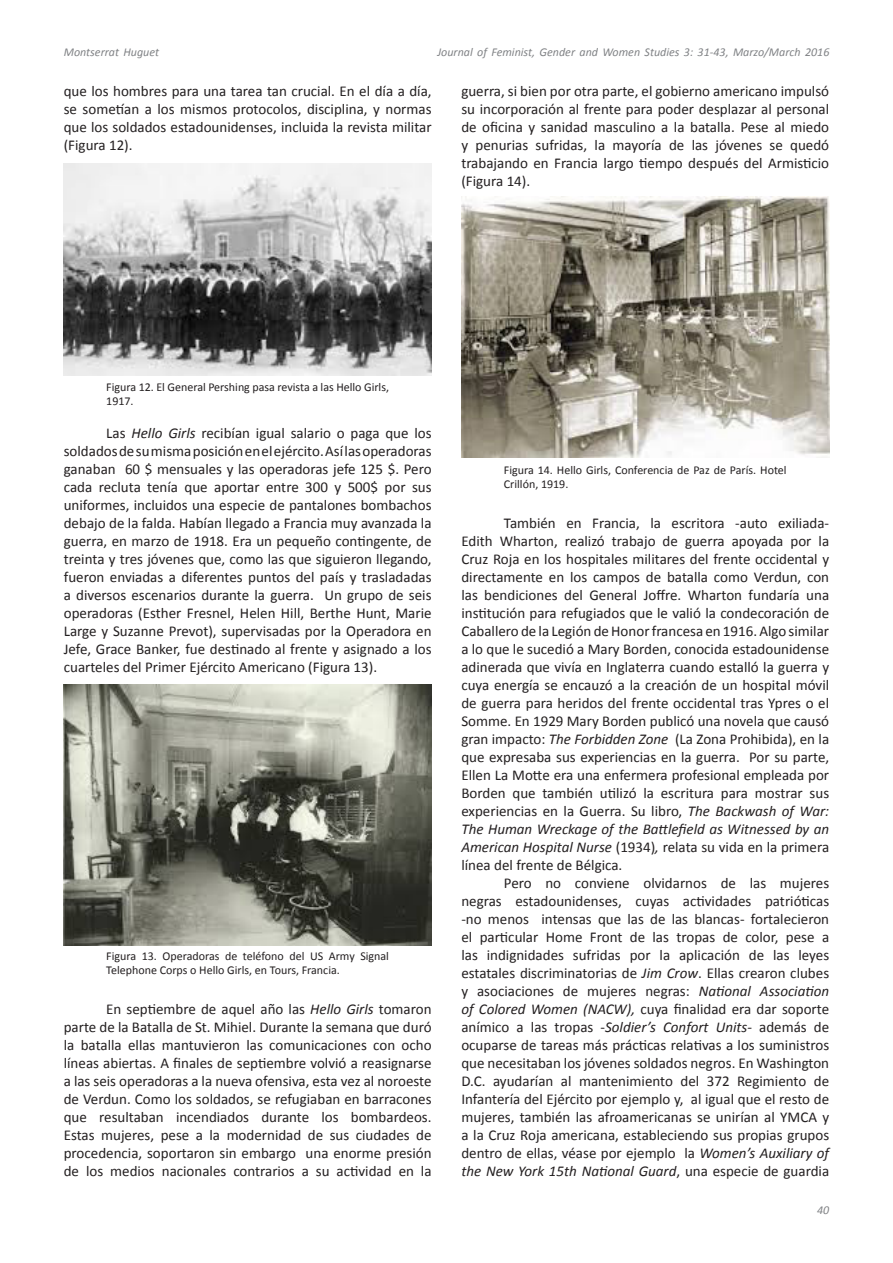
<style>
.page{position:relative;width:893px;height:1263px;background:#fff}
.page>*{position:absolute;margin:0;border:0;box-sizing:border-box;transform-origin:0 0}
.Texto{font:15px/18px "Calibri";color:#231f20;text-align:justify}
.Pie_de_figura{font:12px/14.4px "Calibri";color:#231f20}
.t1{font:italic 12px "Calibri";color:#808285}
.s1{font-style:italic}
</style>
<div class="page">
<img style="left:64px;top:164px;width:368px;height:211px">
<img style="left:64px;top:685px;width:368px;height:260px">
<img style="left:461px;top:196px;width:368px;height:262px">
<p class="t1" style="left:64px;top:44px;width:97px">Montserrat Huguet</p>
<p class="t1" style="left:437px;top:44px;width:393px">Journal of Feminist, Gender and Women Studies 3: 31-43, Marzo/March 2016</p>
<p class="Texto" style="left:64px;top:82px;width:369px">que los hombres para una tarea tan crucial. En el día a día, se sometían a los mismos protocolos, disciplina, y normas que los soldados estadounidenses, incluida la revista militar (Figura 12).</p>
<p class="Texto" style="left:461px;top:82px;width:369px">guerra, si bien por otra parte, el gobierno americano impulsó su incorporación al frente para poder desplazar al personal de oficina y sanidad masculino a la batalla. Pese al miedo y penurias sufridas, la mayoría de las jóvenes se quedó trabajando en Francia largo tiempo después del Armisticio (Figura 14).</p>
<p class="Pie_de_figura" style="left:106px;top:379px;width:284px">Figura 12. El General Pershing pasa revista a las Hello Girls,<br>1917.</p>
<p class="Texto" style="left:64px;top:424px;width:369px;text-indent:43px">Las <span class="s1">Hello Girls</span> recibían igual salario o paga que los soldados de su misma posición en el ejército. Así las operadoras ganaban 60 $ mensuales y las operadoras jefe 125 $. Pero cada recluta tenía que aportar entre 300 y 500$ por sus uniformes, incluidos una especie de pantalones bombachos debajo de la falda. Habían llegado a Francia muy avanzada la guerra, en marzo de 1918. Era un pequeño contingente, de treinta y tres jóvenes que, como las que siguieron llegando, fueron enviadas a diferentes puntos del país y trasladadas a diversos escenarios durante la guerra. Un grupo de seis operadoras (Esther Fresnel, Helen Hill, Berthe Hunt, Marie Large y Suzanne Prevot), supervisadas por la Operadora en Jefe, Grace Banker, fue destinado al frente y asignado a los cuarteles del Primer Ejército Americano (Figura 13).</p>
<p class="Pie_de_figura" style="left:106px;top:948px;width:284px">Figura 13. Operadoras de teléfono del US Army Signal<br>Telephone Corps o Hello Girls, en Tours, Francia.</p>
<p class="Texto" style="left:64px;top:1000px;width:369px;text-indent:43px">En septiembre de aquel año las <span class="s1">Hello Girls</span> tomaron parte de la Batalla de St. Mihiel. Durante la semana que duró la batalla ellas mantuvieron las comunicaciones con ocho líneas abiertas. A finales de septiembre volvió a reasignarse a las seis operadoras a la nueva ofensiva, esta vez al noroeste de Verdun. Como los soldados, se refugiaban en barracones que resultaban incendiados durante los bombardeos.<br>Estas mujeres, pese a la modernidad de sus ciudades de procedencia, soportaron sin embargo una enorme presión de los medios nacionales contrarios a su actividad en la</p>
<p class="Pie_de_figura" style="left:504px;top:462px;width:284px">Figura 14. Hello Girls, Conferencia de Paz de París. Hotel<br>Crillón, 1919.</p>
<p class="Texto" style="left:461px;top:514px;width:369px;text-indent:43px">También en Francia, la escritora -auto exiliada-Edith Wharton, realizó trabajo de guerra apoyada por la Cruz Roja en los hospitales militares del frente occidental y directamente en los campos de batalla como Verdun, con las bendiciones del General Joffre. Wharton fundaría una institución para refugiados que le valió la condecoración de Caballero de la Legión de Honor francesa en 1916. Algo similar a lo que le sucedió a Mary Borden, conocida estadounidense adinerada que vivía en Inglaterra cuando estalló la guerra y cuya energía se encauzó a la creación de un hospital móvil de guerra para heridos del frente occidental tras Ypres o el Somme. En 1929 Mary Borden publicó una novela que causó gran impacto: <span class="s1">The Forbidden Zone</span> (La Zona Prohibida), en la que expresaba sus experiencias en la guerra. Por su parte, Ellen La Motte era una enfermera profesional empleada por Borden que también utilizó la escritura para mostrar sus experiencias en la Guerra. Su libro, <span class="s1">The Backwash of War:<br>The Human Wreckage of the Battlefield as Witnessed by an American Hospital Nurse</span> (1934)<span class="s1">,</span> relata su vida en la primera línea del frente de Bélgica.</p>
<p class="Texto" style="left:461px;top:874px;width:369px;text-indent:43px">Pero no conviene olvidarnos de las mujeres negras estadounidenses, cuyas actividades patrióticas -no menos intensas que las de las blancas- fortalecieron el particular Home Front de las tropas de color, pese a las indignidades sufridas por la aplicación de las leyes estatales discriminatorias de <span class="s1">Jim Crow</span>. Ellas crearon clubes y asociaciones de mujeres negras: <span class="s1">National Association of Colored Women (NACW),</span> cuya finalidad era dar soporte anímico a las tropas -<span class="s1">Soldier’s Confort Units-</span> además de ocuparse de tareas más prácticas relativas a los suministros que necesitaban los jóvenes soldados negros. En Washington D.C. ayudarían al mantenimiento del 372 Regimiento de Infantería del Ejército por ejemplo y, al igual que el resto de mujeres, también las afroamericanas se unirían al YMCA y a la Cruz Roja americana, estableciendo sus propias grupos dentro de ellas, véase por ejemplo la <span class="s1">Women’s Auxiliary of the New York 15th National Guard</span>, una especie de guardia</p>
<p class="t1" style="left:817px;top:1201px;width:14px">40</p>
</div>
